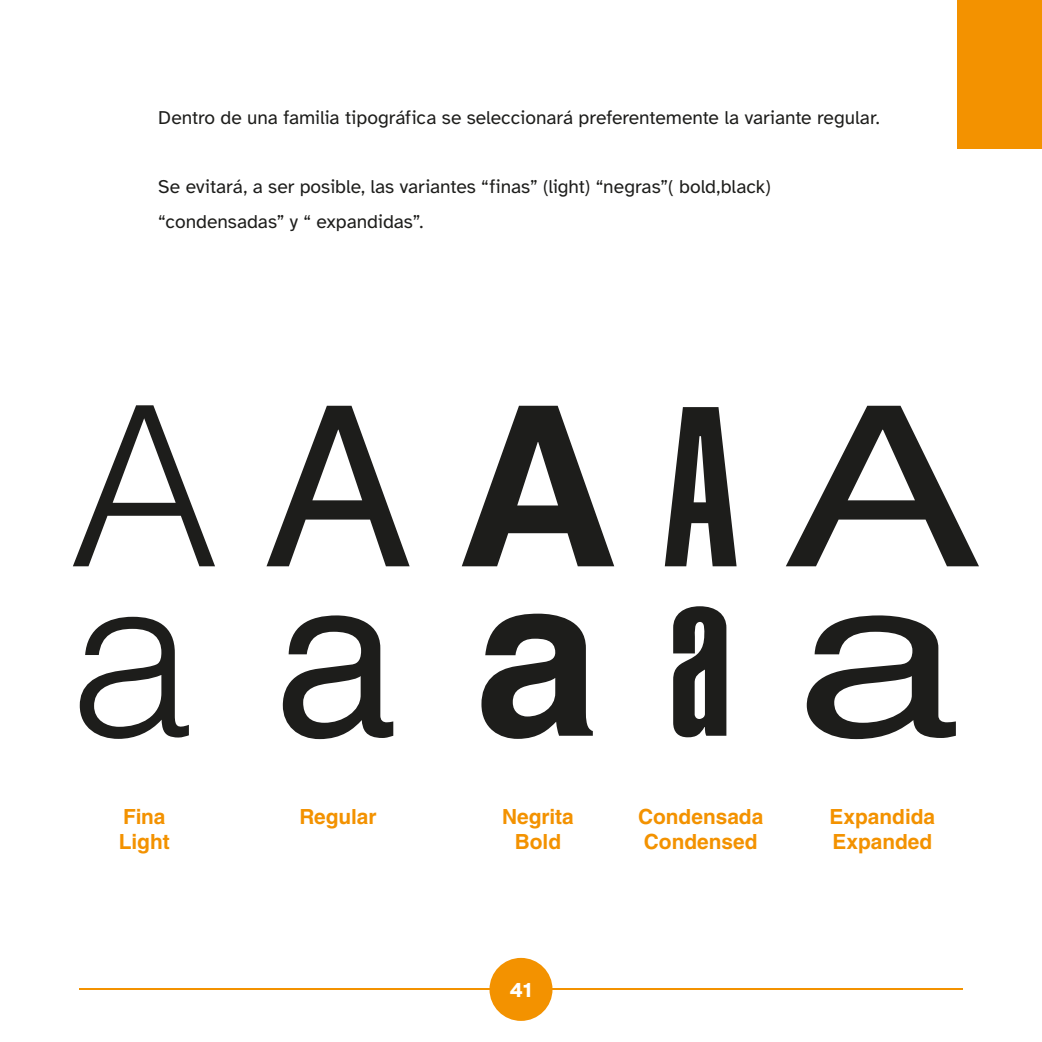
<style>
.page{position:relative;width:1042px;height:1042px;background:#fff}
.page>*{position:absolute;margin:0;border:0;box-sizing:border-box;transform-origin:0 0}
.t1{font:700 21px "Atkinson Hyperlegible";color:#fff}
.t2{font:700 20.82px/25px "Helvetica LT Std";color:#f39200}
.t3{font:19.25px "Atkinson Hyperlegible";letter-spacing:-.005em;color:#1d1d1b}
</style>
<div class="page">
<svg style="left:73px;top:405px;width:142px;height:161px"></svg>
<svg style="left:266px;top:406px;width:144px;height:160px"></svg>
<svg style="left:462px;top:406px;width:152px;height:160px"></svg>
<svg style="left:665px;top:407px;width:71px;height:159px"></svg>
<svg style="left:786px;top:406px;width:193px;height:160px"></svg>
<svg style="left:80px;top:617px;width:109px;height:122px"></svg>
<svg style="left:283px;top:615px;width:110px;height:124px"></svg>
<svg style="left:481px;top:613px;width:112px;height:126px"></svg>
<svg style="left:673px;top:606px;width:53px;height:131px"></svg>
<svg style="left:807px;top:615px;width:149px;height:124px"></svg>
<hr style="left:79px;top:988px;width:884px;height:2px;background:#f39200">
<div style="left:489px;top:958px;width:63px;height:63px;background:#f39200;border-radius:50%"></div>
<div style="left:957px;top:0;width:85px;height:149px;background:#f39200"></div>
<p class="t3" style="left:158px;top:107px;width:723px">Dentro de una familia tipográfica se seleccionará preferentemente la variante regular.</p>
<p class="t3" style="left:158px;top:176px;width:614px">Se evitará, a ser posible, las variantes “finas” (light) “negras”( bold,black)</p>
<p class="t3" style="left:158px;top:211px;width:266px">“condensadas” y “ expandidas”.</p>
<p class="t2" style="left:119px;top:804px;width:53px">Fina<br>Light</p>
<p class="t2" style="left:299px;top:804px;width:79px">Regular</p>
<p class="t2" style="left:502px;top:804px;width:73px;text-align:center">Negrita<br>Bold</p>
<p class="t2" style="left:638px;top:804px;width:127px">Condensada<br>Condensed</p>
<p class="t2" style="left:829px;top:804px;width:107px">Expandida<br>Expanded</p>
<p class="t1" style="left:510px;top:977px;width:24px">41</p>
</div>
